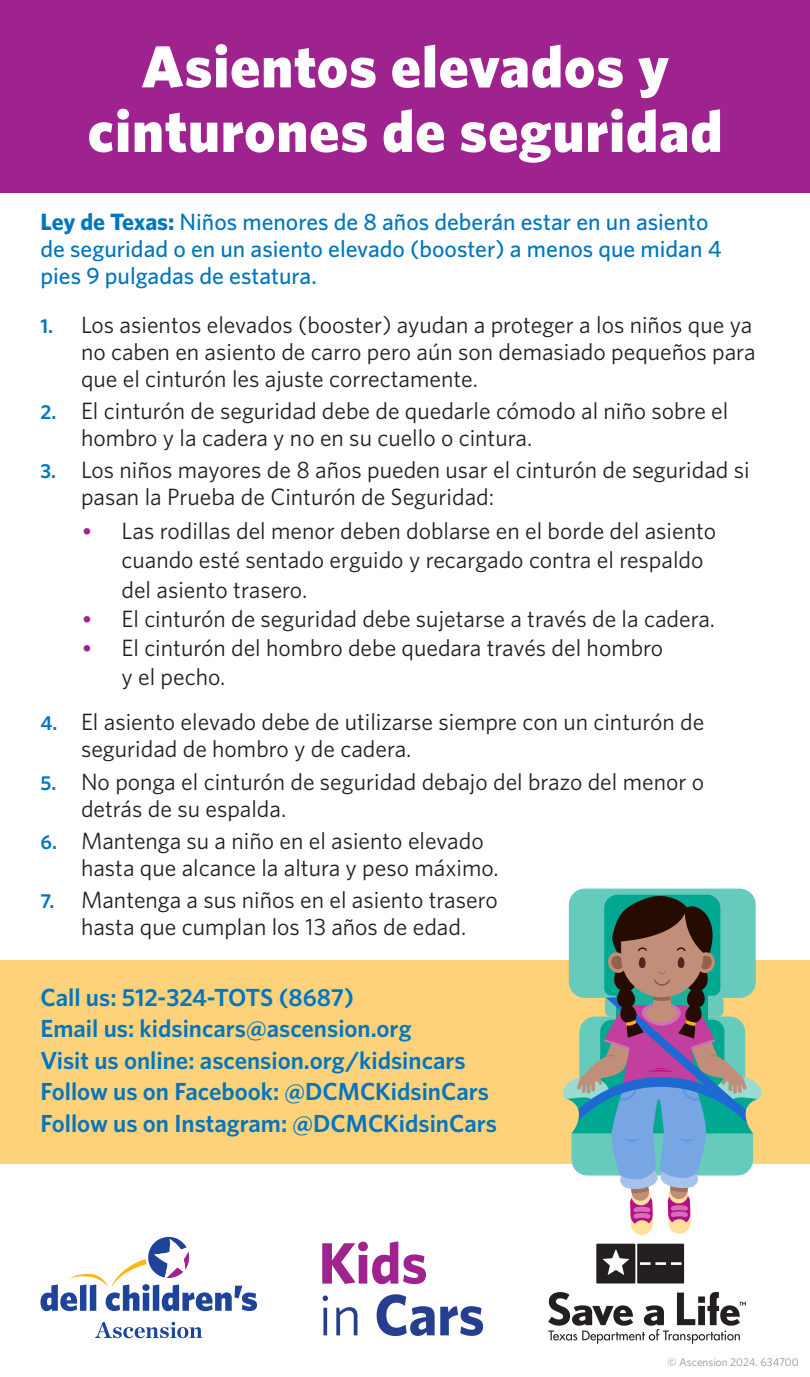
<style>
.page{position:relative;width:810px;height:1377px;background:#fff}
.page>*{position:absolute;margin:0;border:0;box-sizing:border-box;transform-origin:0 0}
.t1{font:900 59.18px/64.6px "Whitney";letter-spacing:.015em;color:#fff;text-align:center}
.t2{font:700 58.5px "Whitney";color:#253f8e}
.t3{font:700 58.5px "Whitney";color:#9f238e}
.t4{font:600 24.75px "Whitney";color:#0076be}
.t5{font:23.62px/27px "Whitney";color:#231f20}
.t6{font:500 23.62px/27px "Whitney";color:#0076be}
.Pa0{font:11.25px "Whitney";color:#939598}
.s1{font-weight:700}
.s2{font-weight:600;font-size:20.25px;color:#0076be}
.s3{font-family:"Chronicle Text G1";font-size:24.3px;color:#9f238e}
.s4{font-weight:400}
</style>
<div class="page">
<div style="left:0;top:0;width:810px;height:193px;background:#9f238e"></div>
<svg style="left:95px;top:1322px;width:107px;height:16px"></svg>
<svg style="left:41px;top:1237px;width:216px;height:74px"></svg>
<div style="left:0;top:960px;width:810px;height:203px;background:#fed17b"></div>
<svg style="left:561px;top:890px;width:202px;height:345px"></svg>
<svg style="left:596px;top:1244px;width:88px;height:40px;background:#413d3e"></svg>
<svg style="left:548px;top:1292px;width:198px;height:52px"></svg>
<p class="t1" style="left:88px;top:33px;width:636px">Asientos elevados y cinturones de seguridad</p>
<p class="t6" style="left:40px;top:208px;width:683px"><span class="s1">Ley de Texas:</span> Niños menores de 8 años deberán estar en un asiento de seguridad o en un asiento elevado (booster) a menos que midan 4 pies 9 pulgadas de estatura.</p>
<p class="t5" style="left:81px;top:311px;width:676px;text-indent:-40px"><span class="s2">1.</span> Los asientos elevados (booster) ayudan a proteger a los niños que ya no caben en asiento de carro pero aún son demasiado pequeños para que el cinturón les ajuste correctamente.</p>
<p class="t5" style="left:81px;top:397px;width:649px;text-indent:-40px"><span class="s2">2.</span> El cinturón de seguridad debe de quedarle cómodo al niño sobre el hombro y la cadera y no en su cuello o cintura.</p>
<p class="t5" style="left:81px;top:456px;width:670px;text-indent:-40px"><span class="s2">3.</span> Los niños mayores de 8 años pueden usar el cinturón de seguridad si pasan la Prueba de Cinturón de Seguridad:</p>
<p class="t5" style="left:122px;top:516px;width:596px;line-height:29.2px;text-indent:-40px"><span class="s3">•</span> Las rodillas del menor deben doblarse en el borde del asiento cuando esté sentado erguido y recargado contra el respaldo del asiento trasero.</p>
<p class="t5" style="left:81px;top:605px;width:636px"><span class="s3">•</span> El cinturón de seguridad debe sujetarse a través de la cadera.</p>
<p class="t5" style="left:122px;top:633px;width:543px;line-height:29.2px;text-indent:-40px"><span class="s3">•</span> El cinturón del hombro debe quedara través del hombro y el pecho.</p>
<p class="t5" style="left:81px;top:708px;width:625px;text-indent:-40px"><span class="s2">4.</span> El asiento elevado debe de utilizarse siempre con un cinturón de seguridad de hombro y de cadera.</p>
<p class="t5" style="left:81px;top:767px;width:625px;text-indent:-40px"><span class="s2">5.</span> No ponga el cinturón de seguridad debajo del brazo del menor o detrás de su espalda.</p>
<p class="t5" style="left:81px;top:826px;width:419px;text-indent:-40px"><span class="s2">6.</span> Mantenga su a niño en el asiento elevado hasta que alcance la altura y peso máximo.</p>
<p class="t5" style="left:40px;top:885px;width:459px;text-align:center"><span class="s2">7.</span> Mantenga a sus niños en el asiento trasero hasta que cumplan los 13 años de edad.</p>
<p class="t4" style="left:40px;top:981px;width:315px">Call us: 512-324-TOTS (8687)</p>
<p class="t4" style="left:40px;top:1012px;width:373px">Email us: kidsincars@ascension.org</p>
<p class="t4" style="left:40px;top:1044px;width:427px">Visit us online: ascension.org/kidsincars</p>
<p class="t4" style="left:40px;top:1075px;width:450px">Follow us on Facebook: @DCMCKidsinCars</p>
<p class="t4" style="left:40px;top:1107px;width:458px">Follow us on Instagram: @DCMCKidsinCars</p>
<p class="t3" style="left:319px;top:1224px;width:110px">Kids</p>
<p class="t2" style="left:319px;top:1276px;width:168px"><span class="s4">in</span> Cars</p>
<p class="Pa0" style="left:668px;top:1355px;width:133px">© Ascension 2024. 634700</p>
</div>
